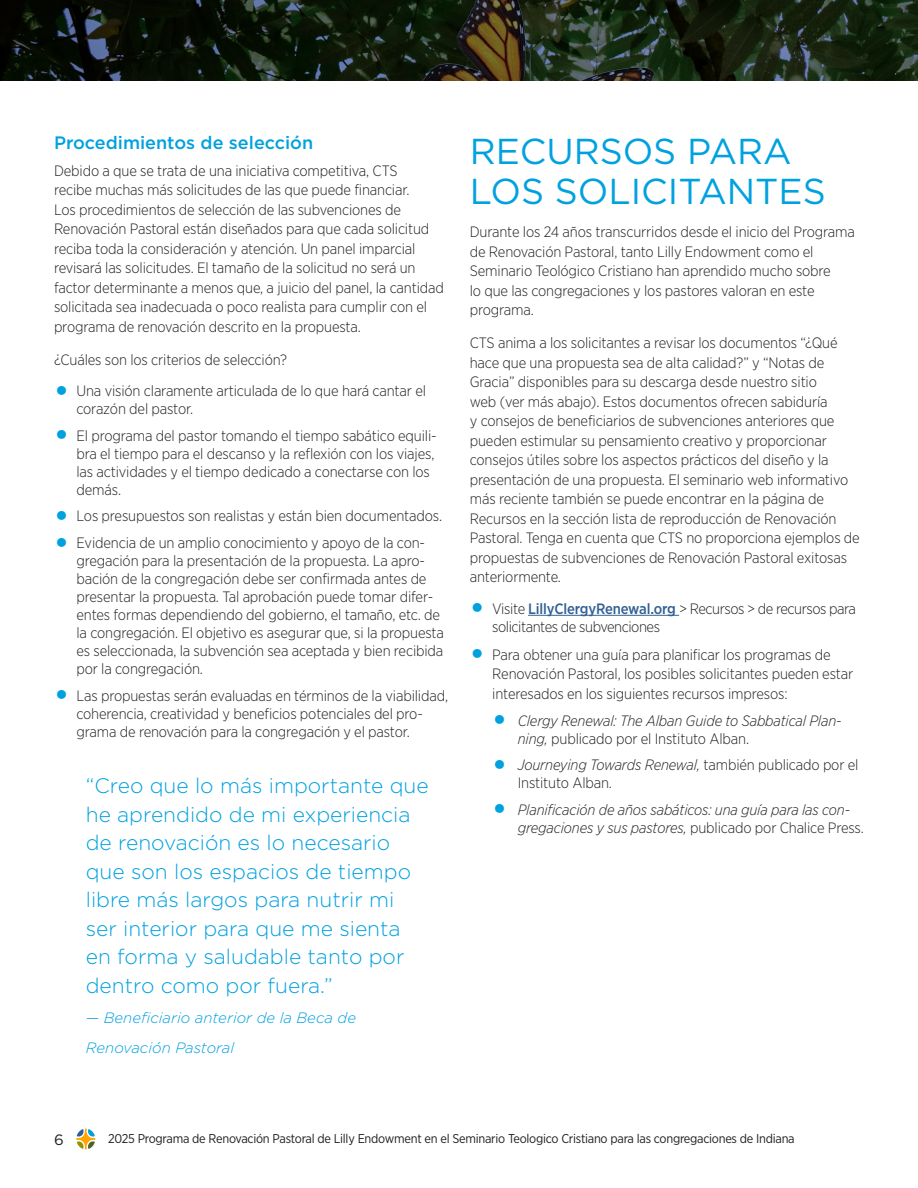
<style>
.page{position:relative;width:918px;height:1188px;background:#fff}
.page>*{position:absolute;margin:0;border:0;box-sizing:border-box;transform-origin:0 0}
.Large_Head{font:36px/40.5px "Gotham";color:#00a1df}
.Header_text{font:300 21px/28.5px "Gotham";color:#00a1df}
.Head_w_space{font:500 18px "Gotham";color:#00a1df}
.Text{font:300 15px/19.5px "Gotham Narrow";letter-spacing:-.01em;color:#231f20}
.t1{font:italic 300 15px/18px "Gotham Narrow";letter-spacing:-.01em;color:#231f20}
.Text-2{font:300 15px/18px "Gotham Narrow";letter-spacing:-.03em;color:#231f20}
.Header_text-2{font:italic 300 15px/30px "Gotham";color:#00a1df}
.t2{font:15px "Gotham";color:#231f20}
.t3{font:12.75px "Gotham Narrow";letter-spacing:-.02em;color:#231f20}
.s1{font-family:"Gotham";font-weight:700;font-size:30px;color:#00a1df}
.s2{font-weight:500;color:#326195}
.s3{font-family:"Gotham";font-weight:700;font-style:normal;font-size:30px;color:#00a1df}
.s4{font-style:normal}
.s5{font-style:italic}
</style>
<div class="page">
<svg style="left:76px;top:1129px;width:19px;height:20px"></svg>
<hr style="left:528px;top:615px;width:151px;height:1px;background:#326195">
<svg style="left:0;top:0;width:918px;height:81px;background:#182114"></svg>
<p class="Head_w_space" style="left:54px;top:131px;width:261px">Procedimientos de selección</p>
<p class="Text" style="left:54px;top:160px;width:391px">Debido a que se trata de una iniciativa competitiva, CTS<br>recibe muchas más solicitudes de las que puede financiar.<br>Los procedimientos de selección de las subvenciones de Renovación Pastoral están diseñados para que cada solicitud reciba toda la consideración y atención. Un panel imparcial revisará las solicitudes. El tamaño de la solicitud no será un factor determinante a menos que, a juicio del panel, la cantidad solicitada sea inadecuada o poco realista para cumplir con el programa de renovación descrito en la propuesta.</p>
<p class="Text" style="left:54px;top:349px;width:235px">¿Cuáles son los criterios de selección?</p>
<p class="Text" style="left:76px;top:382px;width:351px;line-height:18px;text-indent:-22px"><span class="s1">•</span> Una visión claramente articulada de lo que hará cantar el corazón del pastor.</p>
<p class="Text" style="left:76px;top:426px;width:362px;line-height:18px;text-indent:-22px"><span class="s1">•</span> El programa del pastor tomando el tiempo sabático equili&shy;bra el tiempo para el descanso y la reflexión con los viajes, las actividades y el tiempo dedicado a conectarse con los demás.</p>
<p class="Text" style="left:54px;top:506px;width:390px"><span class="s1">•</span> Los presupuestos son realistas y están bien documentados.</p>
<p class="Text" style="left:76px;top:534px;width:369px;line-height:18px;text-indent:-22px"><span class="s1">•</span> Evidencia de un amplio conocimiento y apoyo de la con&shy;gregación para la presentación de la propuesta. La apro&shy;bación de la congregación debe ser confirmada antes de presentar la propuesta. Tal aprobación puede tomar difer&shy;entes formas dependiendo del gobierno, el tamaño, etc. de la congregación. El objetivo es asegurar que, si la propuesta es seleccionada, la subvención sea aceptada y bien recibida por la congregación.</p>
<p class="Text" style="left:76px;top:686px;width:373px;line-height:18px;text-indent:-22px"><span class="s1">•</span> Las propuestas serán evaluadas en términos de la viabilidad, coherencia, creatividad y beneficios potenciales del pro&shy;grama de renovación para la congregación y el pastor.</p>
<p class="Header_text" style="left:86px;top:771px;width:344px">“Creo que lo más importante que he aprendido de mi experiencia de renovación es lo necesario que son los espacios de tiempo libre más largos para nutrir mi ser interior para que me sienta en forma y saludable tanto por dentro como por fuera.”</p>
<p class="Header_text-2" style="left:86px;top:1002px;width:272px">— Beneficiario anterior de la Beca de<br>Renovación Pastoral</p>
<p class="Large_Head" style="left:470px;top:130px;width:358px">RECURSOS PARA<br>LOS SOLICITANTES</p>
<p class="Text" style="left:470px;top:222px;width:387px">Durante los 24 años transcurridos desde el inicio del Programa de Renovación Pastoral, tanto Lilly Endowment como el Seminario Teológico Cristiano han aprendido mucho sobre<br>lo que las congregaciones y los pastores valoran en este programa.</p>
<p class="Text" style="left:470px;top:333px;width:392px">CTS anima a los solicitantes a revisar los documentos “¿Qué hace que una propuesta sea de alta calidad?” y “Notas de Gracia” disponibles para su descarga desde nuestro sitio<br>web (ver más abajo). Estos documentos ofrecen sabiduría<br>y consejos de beneficiarios de subvenciones anteriores que pueden estimular su pensamiento creativo y proporcionar consejos útiles sobre los aspectos prácticos del diseño y la presentación de una propuesta. El seminario web informativo más reciente también se puede encontrar en la página de Recursos en la sección lista de reproducción de Renovación Pastoral. Tenga en cuenta que CTS no proporciona ejemplos de propuestas de subvenciones de Renovación Pastoral exitosas anteriormente.</p>
<p class="Text-2" style="left:492px;top:599px;width:365px;text-indent:-22px"><span class="s1">•</span> Visite <span class="s2">LillyClergyRenewal.org</span> &gt; Recursos &gt; de recursos para solicitantes de subvenciones</p>
<p class="Text" style="left:492px;top:645px;width:362px;text-indent:-22px"><span class="s1">•</span> Para obtener una guía para planificar los programas de<br>Renovación Pastoral, los posibles solicitantes pueden estar interesados en los siguientes recursos impresos:</p>
<p class="t1" style="left:518px;top:711px;width:325px;text-indent:-26px"><span class="s3">•</span> Clergy Renewal: The Alban Guide to Sabbatical Plan&shy;ning, <span class="s4">publicado por el Instituto Alban.</span></p>
<p class="Text" style="left:518px;top:756px;width:342px;line-height:18px;text-indent:-26px"><span class="s1">•</span> <span class="s5">Journeying Towards Renewal,</span> también publicado por el<br>Instituto Alban.</p>
<p class="t1" style="left:518px;top:800px;width:348px;text-indent:-26px"><span class="s3">•</span> Planificación de años sabáticos: una guía para las con&shy;gregaciones y sus pastores, <span class="s4">publicado por Chalice Press.</span></p>
<p class="t2" style="left:54px;top:1130px;width:11px">6</p>
<p class="t3" style="left:108px;top:1131px;width:688px">2025 Programa de Renovación Pastoral de Lilly Endowment en el Seminario Teologico Cristiano para las congregaciones de Indiana</p>
</div>
